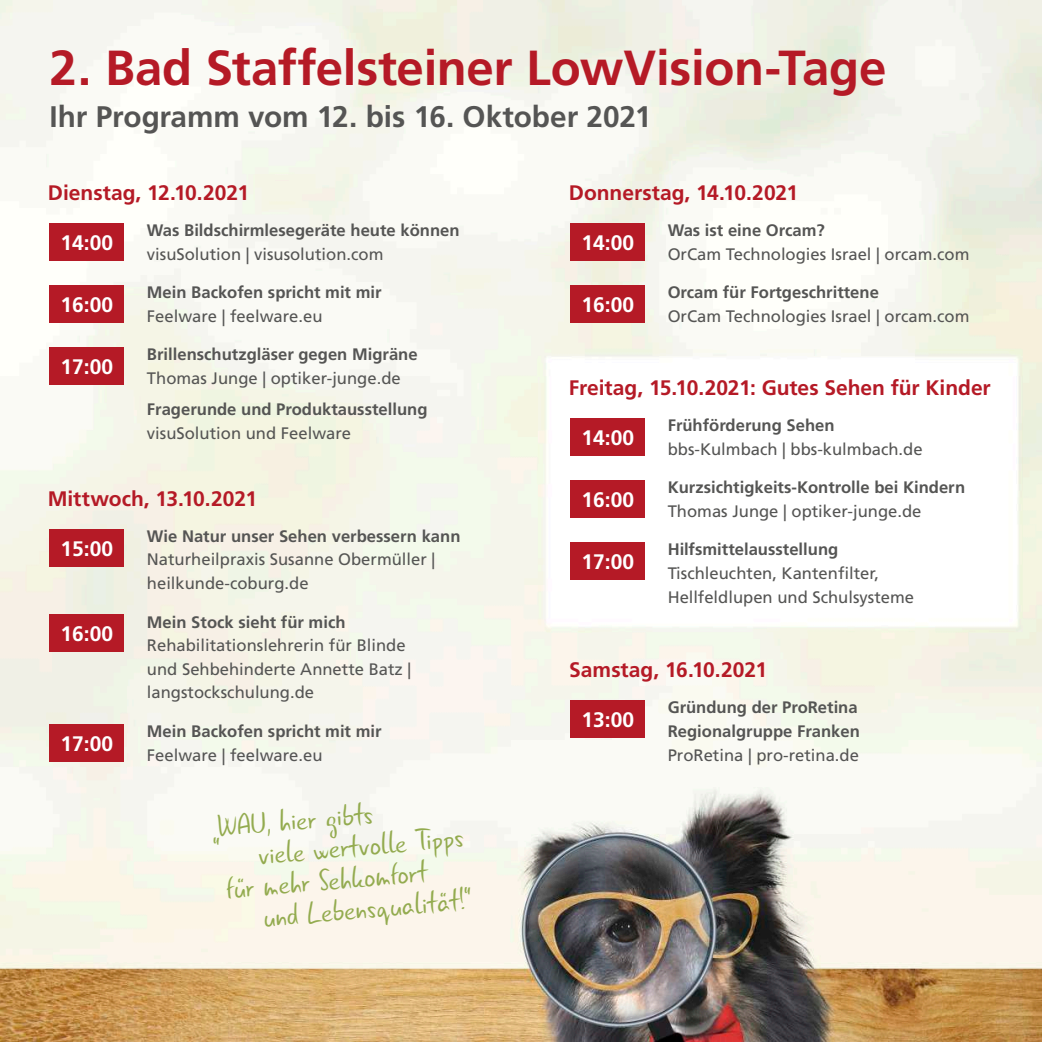
<style>
.page{position:relative;width:1042px;height:1042px;background:#fff}
.page>*{position:absolute;margin:0;border:0;box-sizing:border-box;transform-origin:0 0}
.t1{font:700 49.18px "Frutiger LT Pro";letter-spacing:-.005em;color:#b51a26}
.t2{font:31.5px "Gunny Rewritten";color:#93ab4f}
.t3{font:700 29.75px "Frutiger LT Pro";letter-spacing:-.005em;color:#555554}
.t4{font:700 21px "Frutiger LT Pro";color:#b51a26}
.t5{font:700 21px "Frutiger LT Pro";color:#fff}
.t6{font:16.62px/23.6px "Frutiger LT Pro";color:#555554}
.t7{font:700 16.62px/23.6px "Frutiger LT Pro";color:#555554}
</style>
<div class="page">
<img style="left:0;top:0;width:1042px;height:1042px">
<div style="left:50px;top:529px;width:74px;height:37px;background:#b51a26"></div>
<div style="left:50px;top:615px;width:74px;height:37px;background:#b51a26"></div>
<div style="left:50px;top:724px;width:74px;height:38px;background:#b51a26"></div>
<div style="left:570px;top:418px;width:75px;height:37px;background:#b51a26"></div>
<div style="left:570px;top:480px;width:75px;height:38px;background:#b51a26"></div>
<div style="left:570px;top:543px;width:75px;height:37px;background:#b51a26"></div>
<div style="left:570px;top:224px;width:75px;height:37px;background:#b51a26"></div>
<div style="left:570px;top:285px;width:75px;height:38px;background:#b51a26"></div>
<div style="left:570px;top:700px;width:75px;height:38px;background:#b51a26"></div>
<div style="left:50px;top:223px;width:74px;height:38px;background:#b51a26"></div>
<div style="left:50px;top:286px;width:74px;height:37px;background:#b51a26"></div>
<div style="left:50px;top:348px;width:74px;height:37px;background:#b51a26"></div>
<h1 class="t1" style="left:50px;top:39px;width:838px">2. Bad Staffelsteiner LowVision-Tage</h1>
<h3 class="t3" style="left:50px;top:99px;width:603px">Ihr Programm vom 12. bis 16. Oktober 2021</h3>
<p class="t4" style="left:48px;top:180px;width:203px">Dienstag, 12.10.2021</p>
<p class="t7" style="left:147px;top:219px;width:314px">Was Bildschirmlesegeräte heute können</p>
<p class="t6" style="left:147px;top:242px;width:238px">visuSolution | visusolution.com</p>
<p class="t7" style="left:147px;top:281px;width:236px">Mein Backofen spricht mit mir</p>
<p class="t6" style="left:147px;top:304px;width:177px">Feelware | feelware.eu</p>
<p class="t7" style="left:147px;top:343px;width:272px">Brillenschutzgläser gegen Migräne</p>
<p class="t6" style="left:147px;top:366px;width:255px">Thomas Junge | optiker-junge.de</p>
<p class="t7" style="left:147px;top:397px;width:282px">Fragerunde und Produktausstellung</p>
<p class="t6" style="left:147px;top:421px;width:206px">visuSolution und Feelware</p>
<p class="t5" style="left:61px;top:230px;width:54px">14:00</p>
<p class="t5" style="left:61px;top:293px;width:54px">16:00</p>
<p class="t5" style="left:61px;top:355px;width:54px">17:00</p>
<p class="t4" style="left:48px;top:486px;width:211px">Mittwoch, 13.10.2021</p>
<p class="t7" style="left:147px;top:524px;width:315px">Wie Natur unser Sehen verbessern kann</p>
<p class="t6" style="left:147px;top:548px;width:290px">Naturheilpraxis Susanne Obermüller | heilkunde-coburg.de</p>
<p class="t7" style="left:147px;top:610px;width:200px">Mein Stock sieht für mich</p>
<p class="t6" style="left:147px;top:633px;width:266px">Rehabilitationslehrerin für Blinde und Sehbehinderte Annette Batz | langstockschulung.de</p>
<p class="t7" style="left:147px;top:719px;width:236px">Mein Backofen spricht mit mir</p>
<p class="t6" style="left:147px;top:743px;width:177px">Feelware | feelware.eu</p>
<p class="t5" style="left:61px;top:536px;width:54px">15:00</p>
<p class="t5" style="left:61px;top:622px;width:54px">16:00</p>
<p class="t5" style="left:61px;top:731px;width:54px">17:00</p>
<h2 class="t2" style="left:209px;top:807px;width:164px;rotate:-5deg">„WAU, hier gibts</h2>
<h2 class="t2" style="left:256px;top:834px;width:208px;rotate:-5deg">viele wertvolle Tipps</h2>
<h2 class="t2" style="left:224px;top:869px;width:203px;rotate:-5deg">für mehr Sehkomfort</h2>
<h2 class="t2" style="left:261px;top:897px;width:210px;rotate:-5deg">und Lebensqualität!“</h2>
<p class="t4" style="left:569px;top:180px;width:231px">Donnerstag, 14.10.2021</p>
<p class="t7" style="left:668px;top:219px;width:159px">Was ist eine Orcam?</p>
<p class="t6" style="left:668px;top:242px;width:303px">OrCam Technologies Israel | orcam.com</p>
<p class="t7" style="left:668px;top:281px;width:213px">Orcam für Fortgeschrittene</p>
<p class="t6" style="left:668px;top:304px;width:303px">OrCam Technologies Israel | orcam.com</p>
<p class="t5" style="left:581px;top:231px;width:54px">14:00</p>
<p class="t5" style="left:581px;top:292px;width:54px">16:00</p>
<p class="t4" style="left:569px;top:375px;width:423px">Freitag, 15.10.2021: Gutes Sehen für Kinder</p>
<p class="t7" style="left:668px;top:413px;width:168px">Frühförderung Sehen</p>
<p class="t6" style="left:668px;top:437px;width:256px">bbs-Kulmbach | bbs-kulmbach.de</p>
<p class="t7" style="left:668px;top:476px;width:299px">Kurzsichtigkeits-Kontrolle bei Kindern</p>
<p class="t6" style="left:668px;top:499px;width:255px">Thomas Junge | optiker-junge.de</p>
<p class="t7" style="left:668px;top:538px;width:172px">Hilfsmittelausstellung</p>
<p class="t6" style="left:668px;top:561px;width:248px">Tischleuchten, Kantenfilter,<br>Hellfeldlupen und Schulsysteme</p>
<p class="t5" style="left:581px;top:425px;width:54px">14:00</p>
<p class="t5" style="left:581px;top:487px;width:54px">16:00</p>
<p class="t5" style="left:581px;top:550px;width:54px">17:00</p>
<p class="t4" style="left:569px;top:657px;width:199px">Samstag, 16.10.2021</p>
<p class="t7" style="left:668px;top:696px;width:194px">Gründung der ProRetina<br>Regionalgruppe Franken</p>
<p class="t6" style="left:668px;top:743px;width:193px">ProRetina | pro-retina.de</p>
<p class="t5" style="left:581px;top:707px;width:54px">13:00</p>
</div>
